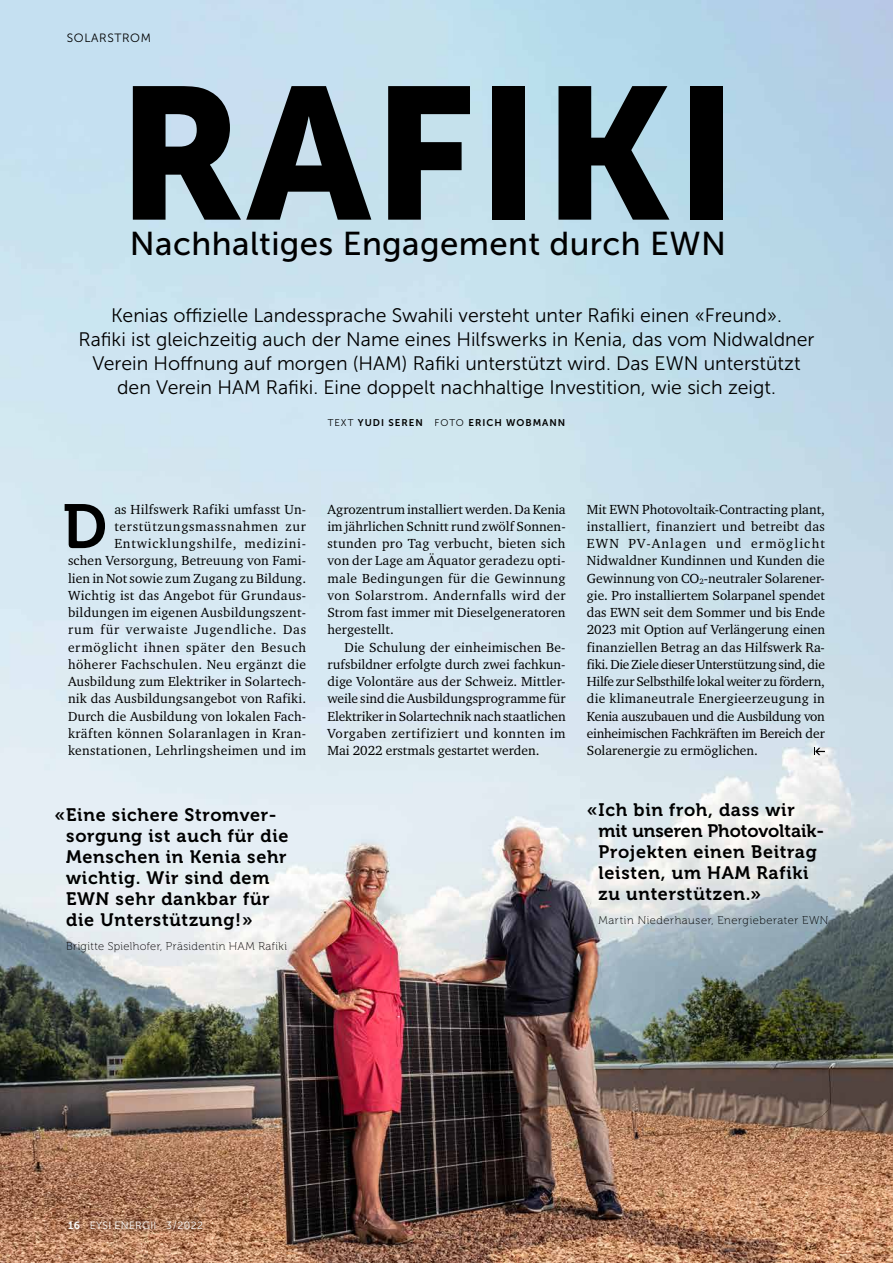
<style>
.page{position:relative;width:893px;height:1263px;background:#fff}
.page>*{position:absolute;margin:0;border:0;box-sizing:border-box;transform-origin:0 0}
.t1{font:186.75px "Museo Sans 900";letter-spacing:.01em;color:#000}
.t2{font:62.1px "Museo 700";color:#000}
.t3{font:33px "Museo Sans 500";letter-spacing:.01em;color:#000}
.t4{font:19.5px/24px "Museo Sans 300";color:#000;text-align:center}
.t5{font:18px/21px "Museo 700";letter-spacing:.04em;color:#000}
.t6{font:13.5px/17.2px "Charter ITC Std";letter-spacing:.02em;color:#000;text-align:justify}
.t7{font:12px "Museo Sans 300";letter-spacing:.05em;color:#000}
.t8{font:11.25px "Museo 100";letter-spacing:.045em;color:#000}
.t9{font:10.5px "Museo Sans 300";letter-spacing:.025em;color:#fff}
.t10{font:9.75px "Museo Sans 700";letter-spacing:.1em;color:#000}
.s1{font-family:"Museo Sans 300"}
.s2{font-family:"Museo Sans 700"}
</style>
<div class="page">
<img style="left:0;top:0;width:893px;height:1263px">
<svg style="left:814px;top:748px;width:11px;height:7px"></svg>
<div style="left:60px;top:1213px;width:151px;height:25px;background:#000;opacity:.75"></div>
<p class="t7" style="left:67px;top:32px;width:86px">SOLARSTROM</p>
<h1 class="t1" style="left:117px;top:48px;width:622px">RAFIKI</h1>
<h3 class="t3" style="left:130px;top:225px;width:598px">Nachhaltiges Engagement durch EWN</h3>
<p class="t4" style="left:79px;top:303px;width:737px">Kenias offizielle Landessprache Swahili versteht unter Rafiki einen «Freund».<br>Rafiki ist gleichzeitig auch der Name eines Hilfswerks in Kenia, das vom Nidwaldner Verein Hoffnung auf morgen (HAM) Rafiki unterstützt wird. Das EWN unterstützt den Verein HAM Rafiki. Eine doppelt nachhaltige Investition, wie sich zeigt.</p>
<p class="t10" style="left:328px;top:417px;width:239px"><span class="s1">TEXT</span> YUDI SEREN <span class="s1">FOTO</span> ERICH WOBMANN</p>
<p class="t6" style="left:68px;top:500px;width:240px;text-align:right">as Hilfswerk Rafiki umfasst Un&shy;terstützungsmassnahmen zur Entwicklungshilfe, medizini-<br>schen Versorgung, Betreuung von Fami&shy;lien in Not sowie zum Zugang zu Bildung.<br>Wichtig ist das Angebot für Grundaus&shy;bildungen im eigenen Ausbildungszent&shy;rum für verwaiste Jugendliche. Das ermöglicht ihnen später den Besuch höherer Fachschulen. Neu ergänzt die Ausbildung zum Elektriker in Solartech&shy;nik das Ausbildungsangebot von Rafiki.<br>Durch die Ausbildung von lokalen Fach&shy;kräften können Solaranlagen in Kran&shy;kenstationen, Lehrlingsheimen und im</p>
<p class="t6" style="left:327px;top:500px;width:240px">Agrozentrum installiert werden. Da Kenia im jährlichen Schnitt rund zwölf Sonnen&shy;stunden pro Tag verbucht, bieten sich von der Lage am Äquator geradezu opti&shy;male Bedingungen für die Gewinnung von Solarstrom. Andernfalls wird der Strom fast immer mit Dieselgeneratoren hergestellt.</p>
<h2 class="t2" style="left:63px;top:492px;width:46px">D</h2>
<p class="t6" style="left:327px;top:638px;width:240px;text-indent:17px">Die Schulung der einheimischen Be&shy;rufsbildner erfolgte durch zwei fachkun&shy;dige Volontäre aus der Schweiz. Mittler&shy;weile sind die Ausbildungsprogramme für Elektriker in Solartechnik nach staatlichen Vorgaben zertifiziert und konnten im Mai 2022 erstmals gestartet werden.</p>
<h3 class="t5" style="left:66px;top:805px;width:224px;text-indent:-12px">«Eine sichere Stromver&shy;sorgung ist auch für die<br>Menschen in Kenia sehr wichtig. Wir sind dem<br>EWN sehr dankbar für die Unterstützung!»</h3>
<p class="t8" style="left:66px;top:940px;width:222px">Brigitte Spielhofer, Präsidentin HAM Rafiki</p>
<p class="t6" style="left:587px;top:500px;width:240px">Mit EWN Photovoltaik-Contracting plant, installiert, finanziert und betreibt das EWN PV-Anlagen und ermöglicht Nidwaldner Kundinnen und Kunden die Gewinnung von CO<sub>2</sub>-neutraler Solarener&shy;gie. Pro installiertem Solarpanel spendet das EWN seit dem Sommer und bis Ende 2023 mit Option auf Verlängerung einen finanziellen Betrag an das Hilfswerk Ra&shy;fiki. Die Ziele dieser Unterstützung sind, die Hilfe zur Selbsthilfe lokal weiter zu fördern, die klimaneutrale Energieerzeugung in Kenia auszubauen und die Ausbildung von einheimischen Fachkräften im Bereich der Solarenergie zu ermöglichen.</p>
<h3 class="t5" style="left:599px;top:800px;width:227px;text-indent:-12px">«Ich bin froh, dass wir mit unseren Photovoltaik-<br>Projekten einen Beitrag leisten, um HAM Rafiki zu unterstützen.»</h3>
<p class="t8" style="left:599px;top:914px;width:231px">Martin Niederhauser, Energieberater EWN</p>
<p class="t9" style="left:68px;top:1220px;width:136px"><span class="s2">16</span> EYSI ENERGII 3 / 2022</p>
</div>
